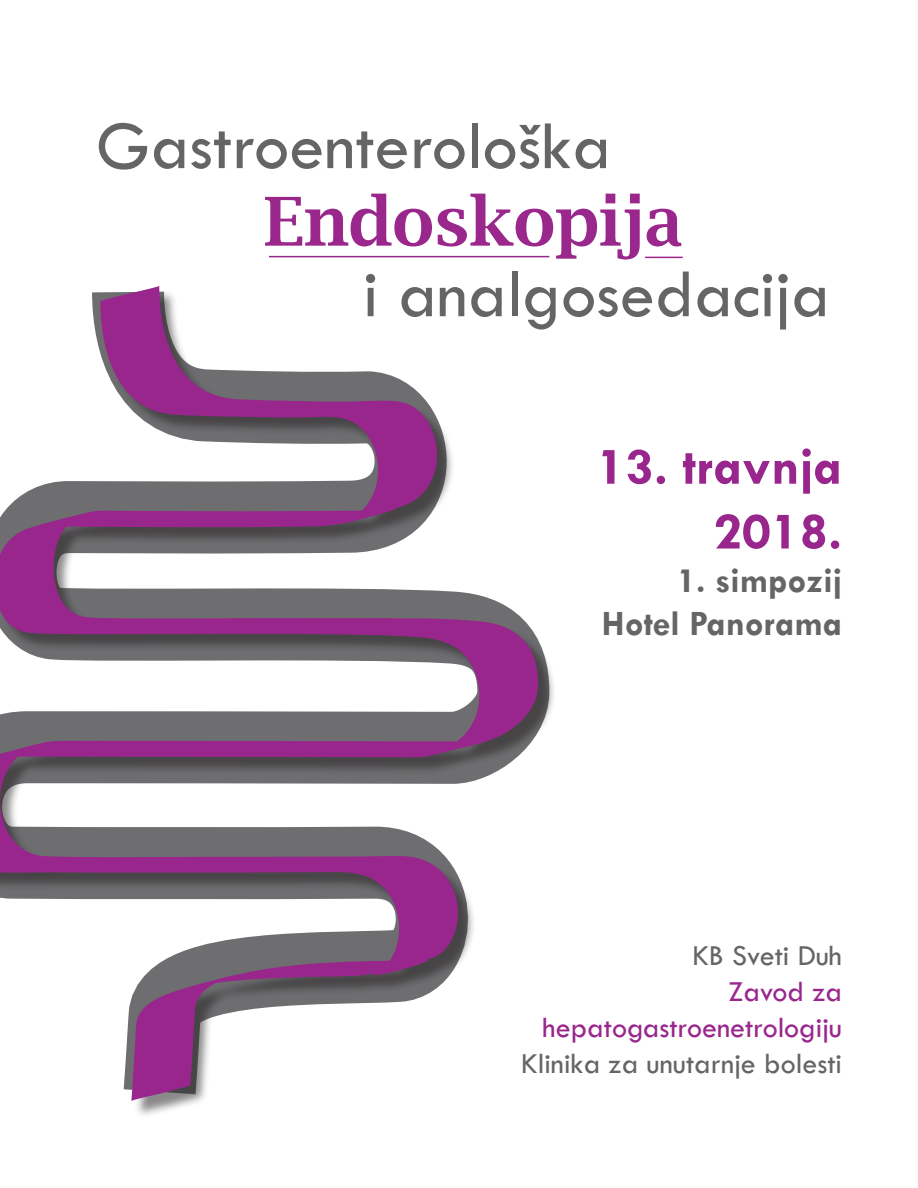
<style>
.page{position:relative;width:918px;height:1188px;background:#fff}
.page>*{position:absolute;margin:0;border:0;box-sizing:border-box;transform-origin:0 0}
.t1{font:70.5px "Tw Cen";color:#656568}
.t2{font:600 67.5px "Lucida Bright";color:#9a278c}
.t3{font:700 54px "Tw Cen";color:#99268c}
.t4{font:700 36px "Tw Cen";color:#656568}
.t5{font:30px "Tw Cen";color:#656568}
.t6{font:30px "Tw Cen";color:#99268c}
</style>
<div class="page">
<hr style="left:645px;top:257px;width:38px;height:1px;background:#9a278c">
<svg style="left:0;top:286px;width:540px;height:815px"></svg>
<p class="t1" style="left:96px;top:103px;width:516px">Gastroenterološka</p>
<p class="t2" style="left:264px;top:183px;width:421px">Endoskopija</p>
<p class="t1" style="left:363px;top:252px;width:468px">i analgosedacija</p>
<p class="t3" style="left:597px;top:434px;width:247px">13. travnja</p>
<p class="t3" style="left:713px;top:499px;width:130px">2018.</p>
<p class="t4" style="left:677px;top:559px;width:167px">1. simpozij</p>
<p class="t4" style="left:602px;top:602px;width:242px">Hotel Panorama</p>
<p class="t5" style="left:692px;top:937px;width:151px">KB Sveti Duh</p>
<p class="t6" style="left:728px;top:973px;width:115px">Zavod za</p>
<p class="t6" style="left:543px;top:1009px;width:301px">hepatogastroenetrologiju</p>
<p class="t5" style="left:521px;top:1045px;width:322px">Klinika za unutarnje bolesti</p>
</div>
